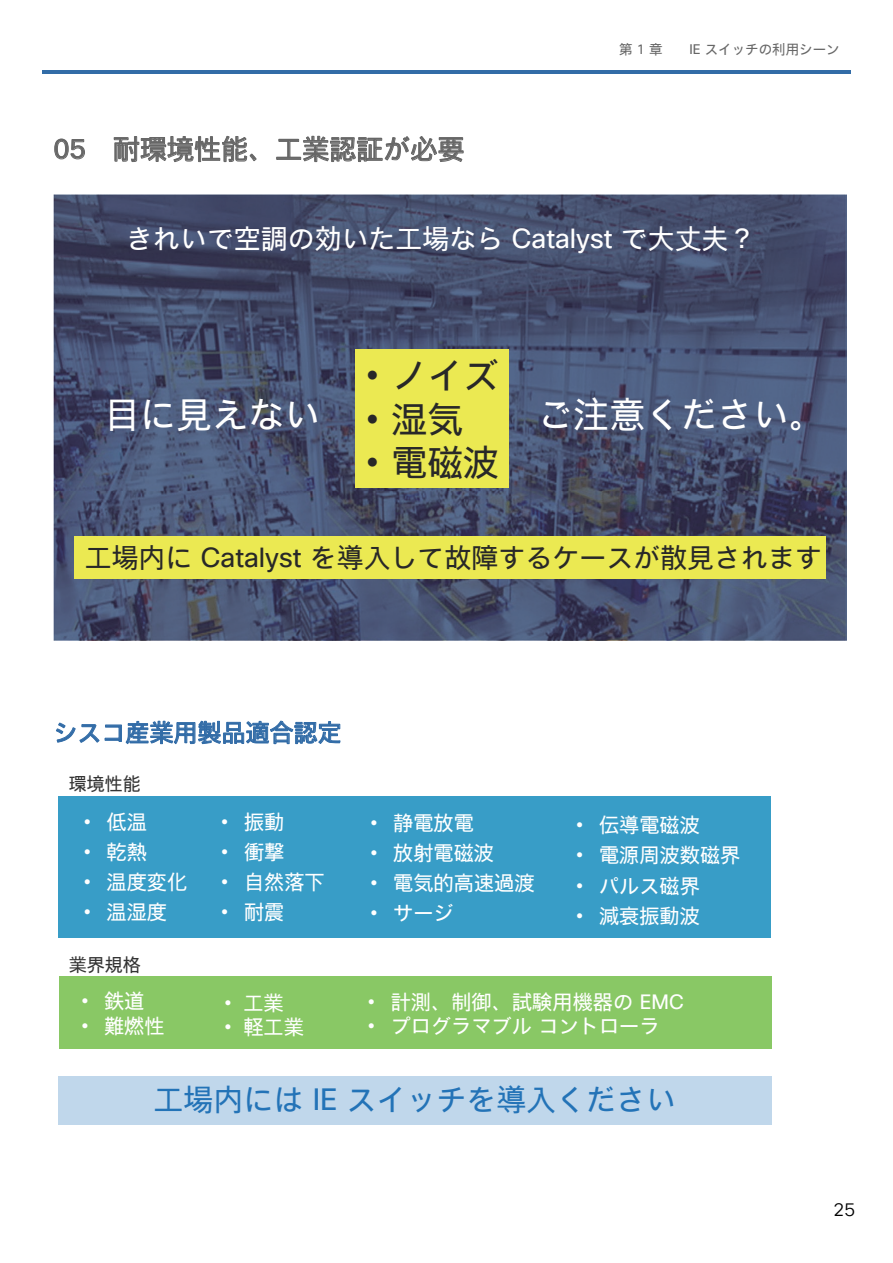
<style>
.page{position:relative;width:893px;height:1263px;background:#fff}
.page>*{position:absolute;margin:0;border:0;box-sizing:border-box;transform-origin:0 0}
.t1{font:35.85px "Cisco Sans JPN";color:#fff}
.t2{font:35.85px "Cisco Sans JPN";color:#282828}
.t3{font:30px "Cisco Sans JPN";color:#2373b7}
.t4{font:27px "Cisco Sans JPN";color:#676767}
.t5{font:26.85px "Cisco Sans JPN";color:#282828}
.t6{font:26.85px "Cisco Sans JPN";color:#fff}
.t7{font:24px "Cisco Sans JPN";color:#326ca7}
.t8{font:20.1px "Cisco Sans JPN";color:#fff}
.t9{font:18px "Cisco Sans JPN";color:#343434}
.t10{font:18px "Cisco Sans JPN Light";color:#000}
.t11{font:13.5px "Cisco Sans JPN";color:#676767}
.s1{font-family:"Arial"}
</style>
<div class="page">
<hr style="left:43px;top:71px;width:808px;height:3px;background:#326ca7">
<svg style="left:54px;top:139px;width:31px;height:20px"></svg>
<svg style="left:114px;top:136px;width:143px;height:26px"></svg>
<svg style="left:276px;top:136px;width:188px;height:27px"></svg>
<img style="left:54px;top:194px;width:793px;height:446px">
<div style="left:355px;top:349px;width:154px;height:139px;background:#ebe952"></div>
<div style="left:74px;top:536px;width:752px;height:43px;background:#ebe952"></div>
<div style="left:60px;top:976px;width:712px;height:72px;background:#89c865"></div>
<div style="left:58px;top:796px;width:712px;height:142px;background:#389dc7"></div>
<svg style="left:56px;top:720px;width:285px;height:25px"></svg>
<div style="left:58px;top:1076px;width:714px;height:49px;background:#c0d7eb"></div>
<h3 class="t4" style="left:53px;top:130px;width:413px">05 耐環境性能、工業認証が必要</h3>
<p class="t11" style="left:619px;top:40px;width:45px">第 1 章</p>
<p class="t11" style="left:689px;top:40px;width:152px">IE スイッチの利用シーン</p>
<h3 class="t6" style="left:126px;top:219px;width:631px">きれいで空調の効いた工場なら Catalyst で大丈夫？</h3>
<h1 class="t2" style="left:366px;top:351px;width:135px"><span class="s1">•</span> ノイズ</h1>
<h1 class="t2" style="left:366px;top:394px;width:99px"><span class="s1">•</span> 湿気</h1>
<h1 class="t2" style="left:366px;top:437px;width:135px"><span class="s1">•</span> 電磁波</h1>
<h1 class="t1" style="left:104px;top:389px;width:218px">目に見えない</h1>
<h1 class="t1" style="left:537px;top:389px;width:289px">ご注意ください。</h1>
<h3 class="t5" style="left:85px;top:539px;width:739px">工場内に Catalyst を導入して故障するケースが散見されます</h3>
<p class="t7" style="left:53px;top:715px;width:290px">シスコ産業用製品適合認定</p>
<p class="t9" style="left:69px;top:771px;width:74px">環境性能</p>
<p class="t8" style="left:84px;top:807px;width:65px"><span class="s1">•</span> 低温</p>
<p class="t8" style="left:84px;top:838px;width:65px"><span class="s1">•</span> 乾熱</p>
<p class="t8" style="left:84px;top:868px;width:105px"><span class="s1">•</span> 温度変化</p>
<p class="t8" style="left:84px;top:898px;width:85px"><span class="s1">•</span> 温湿度</p>
<p class="t9" style="left:69px;top:951px;width:74px">業界規格</p>
<p class="t8" style="left:81px;top:987px;width:65px"><span class="s1">•</span> 鉄道</p>
<p class="t8" style="left:81px;top:1011px;width:85px"><span class="s1">•</span> 難燃性</p>
<p class="t8" style="left:221px;top:807px;width:65px"><span class="s1">•</span> 振動</p>
<p class="t8" style="left:221px;top:838px;width:65px"><span class="s1">•</span> 衝撃</p>
<p class="t8" style="left:221px;top:868px;width:105px"><span class="s1">•</span> 自然落下</p>
<p class="t8" style="left:221px;top:898px;width:65px"><span class="s1">•</span> 耐震</p>
<p class="t8" style="left:224px;top:989px;width:61px"><span class="s1">•</span> 工業</p>
<p class="t8" style="left:224px;top:1013px;width:81px"><span class="s1">•</span> 軽工業</p>
<p class="t8" style="left:370px;top:808px;width:105px"><span class="s1">•</span> 静電放電</p>
<p class="t8" style="left:370px;top:838px;width:125px"><span class="s1">•</span> 放射電磁波</p>
<p class="t8" style="left:370px;top:869px;width:166px"><span class="s1">•</span> 電気的高速過渡</p>
<p class="t8" style="left:370px;top:899px;width:85px"><span class="s1">•</span> サージ</p>
<p class="t8" style="left:576px;top:811px;width:125px"><span class="s1">•</span> 伝導電磁波</p>
<p class="t8" style="left:576px;top:841px;width:166px"><span class="s1">•</span> 電源周波数磁界</p>
<p class="t8" style="left:576px;top:871px;width:125px"><span class="s1">•</span> パルス磁界</p>
<p class="t8" style="left:576px;top:901px;width:125px"><span class="s1">•</span> 減衰振動波</p>
<p class="t8" style="left:368px;top:987px;width:317px"><span class="s1">•</span> 計測、制御、試験用機器の EMC</p>
<p class="t8" style="left:368px;top:1012px;width:293px"><span class="s1">•</span> プログラマブルコントローラ</p>
<h2 class="t3" style="left:154px;top:1078px;width:524px">工場内には IE スイッチを導入ください</h2>
<p class="t10" style="left:834px;top:1198px;width:23px">25</p>
</div>
